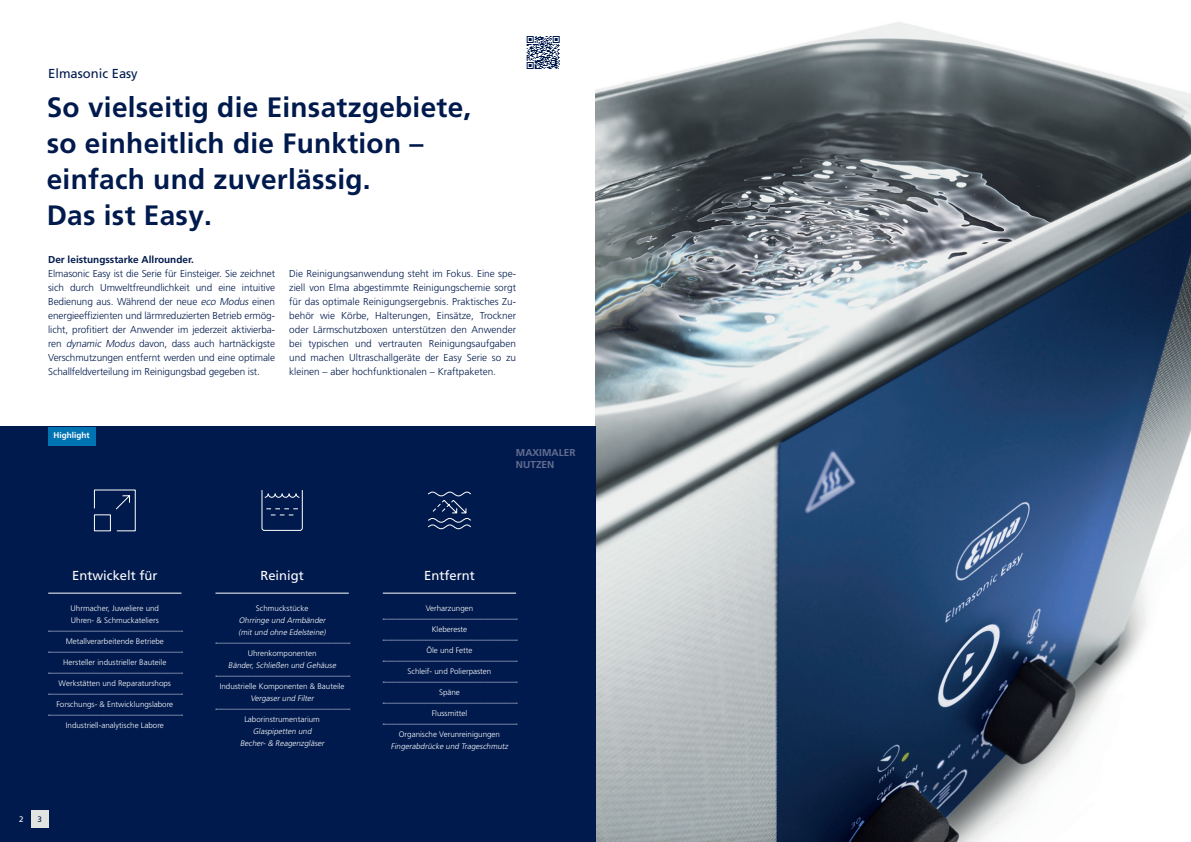
<style>
.page{position:relative;width:1191px;height:842px;background:#fff}
.page>*{position:absolute;margin:0;border:0;box-sizing:border-box;transform-origin:0 0}
.t1{font:700 28px/36px "Frutiger LT Pro";letter-spacing:.01em;color:#001a4d}
.t2{font:13px "Frutiger LT Pro";color:#fff}
.t3{font:13px "Frutiger LT Pro";color:#001a4d}
.t4{font:300 10px/14px "Frutiger LT Pro";letter-spacing:-.005em;color:#001a4d;text-align:justify}
.t5{font:700 10px "Frutiger LT Pro";color:#001a4d}
.t6{font:700 10px/12px "Frutiger LT Pro";color:#646d91}
.t7{font:700 8.2px "Frutiger LT Pro";color:#fff}
.t8{font:300 8px/12px "Frutiger LT Pro";color:#fff}
.t9{font:italic 300 8px/12px "Frutiger LT Pro";color:#fff}
.t10{font:8px "Frutiger LT Pro";color:#fff}
.t11{font:8px "Frutiger LT Pro";color:#001a4d}
.s1{font-style:italic}
</style>
<div class="page">
<img style="left:595px;top:22px;width:596px;height:820px">
<div style="left:0;top:427px;width:595px;height:415px;background:#001a4d"></div>
<svg style="left:261px;top:490px;width:42px;height:41px"></svg>
<svg style="left:428px;top:491px;width:43px;height:38px"></svg>
<div style="left:31px;top:811px;width:17px;height:17px;background:#e2e4e2"></div>
<hr style="left:383px;top:593px;width:133px;height:1px;background:#fff">
<svg style="left:383px;top:619px;width:134px;height:1px"></svg>
<svg style="left:383px;top:640px;width:134px;height:1px"></svg>
<svg style="left:383px;top:661px;width:134px;height:1px"></svg>
<svg style="left:383px;top:682px;width:134px;height:1px"></svg>
<svg style="left:383px;top:703px;width:134px;height:1px"></svg>
<svg style="left:383px;top:724px;width:134px;height:1px"></svg>
<hr style="left:215px;top:593px;width:134px;height:1px;background:#fff">
<svg style="left:216px;top:643px;width:134px;height:1px"></svg>
<svg style="left:216px;top:676px;width:134px;height:1px"></svg>
<svg style="left:216px;top:709px;width:134px;height:1px"></svg>
<hr style="left:48px;top:593px;width:133px;height:1px;background:#fff">
<svg style="left:48px;top:631px;width:135px;height:1px"></svg>
<svg style="left:48px;top:652px;width:135px;height:1px"></svg>
<svg style="left:48px;top:673px;width:135px;height:1px"></svg>
<svg style="left:48px;top:694px;width:135px;height:1px"></svg>
<svg style="left:48px;top:715px;width:135px;height:1px"></svg>
<svg style="left:94px;top:489px;width:42px;height:43px"></svg>
<svg style="left:526px;top:36px;width:33px;height:33px"></svg>
<div style="left:48px;top:427px;width:48px;height:18px;background:#0073b3"></div>
<h2 class="t3" style="left:48px;top:66px;width:91px">Elmasonic Easy</h2>
<h1 class="t1" style="left:47px;top:90px;width:426px">So vielseitig die Einsatzgebiete, so einheitlich die Funktion – einfach und zuverlässig.<br>Das ist Easy.</h1>
<p class="t5" style="left:48px;top:253px;width:147px">Der leistungsstarke Allrounder.</p>
<p class="t4" style="left:48px;top:266px;width:228px">Elmasonic Easy ist die Serie für Einsteiger. Sie zeichnet sich durch Umweltfreundlichkeit und eine intuitive Bedienung aus. Während der neue <span class="s1">eco Modus</span> einen energieeffizienten und lärmreduzierten Betrieb ermög&shy;licht, profitiert der Anwender im jederzeit aktivierba&shy;ren <span class="s1">dynamic Modus</span> davon, dass auch hartnäckigste Verschmutzungen entfernt werden und eine optimale Schallfeldverteilung im Reinigungsbad gegeben ist.</p>
<p class="t4" style="left:289px;top:266px;width:228px">Die Reinigungsanwendung steht im Fokus. Eine spe&shy;ziell von Elma abgestimmte Reinigungschemie sorgt für das optimale Reinigungsergebnis. Praktisches Zu&shy;behör wie Körbe, Halterungen, Einsätze, Trockner oder Lärmschutzboxen unterstützen den Anwender bei typischen und vertrauten Reinigungsaufgaben und machen Ultraschallgeräte der Easy Serie so zu kleinen – aber hochfunktionalen – Kraftpaketen.</p>
<p class="t7" style="left:54px;top:431px;width:38px">Highlight</p>
<h2 class="t2" style="left:72px;top:568px;width:87px">Entwickelt für</h2>
<p class="t8" style="left:71px;top:603px;width:90px">Uhrmacher, Juweliere und<br>Uhren- &amp; Schmuckateliers</p>
<p class="t8" style="left:66px;top:636px;width:100px">Metallverarbeitende Betriebe</p>
<p class="t8" style="left:63px;top:657px;width:105px">Hersteller industrieller Bauteile</p>
<p class="t8" style="left:59px;top:678px;width:114px">Werkstätten und Reparaturshops</p>
<p class="t8" style="left:56px;top:699px;width:118px">Forschungs- &amp; Entwicklungslabore</p>
<p class="t8" style="left:66px;top:720px;width:100px">Industriell-analytische Labore</p>
<p class="t10" style="left:19px;top:814px;width:6px">2</p>
<p class="t11" style="left:37px;top:814px;width:6px">3</p>
<h2 class="t2" style="left:260px;top:568px;width:45px">Reinigt</h2>
<p class="t8" style="left:256px;top:603px;width:54px">Schmuckstücke</p>
<p class="t9" style="left:238px;top:615px;width:90px">Ohrringe und Armbänder (mit und ohne Edelsteine)</p>
<p class="t8" style="left:248px;top:648px;width:70px">Uhrenkomponenten</p>
<p class="t9" style="left:228px;top:660px;width:111px">Bänder, Schließen und Gehäuse</p>
<p class="t8" style="left:220px;top:681px;width:126px">Industrielle Komponenten &amp; Bauteile</p>
<p class="t9" style="left:250px;top:693px;width:67px">Vergaser und Filter</p>
<p class="t8" style="left:244px;top:714px;width:77px">Laborinstrumentarium</p>
<p class="t9" style="left:240px;top:726px;width:87px;text-align:center">Glaspipetten und<br>Becher- &amp; Reagenzgläser</p>
<p class="t6" style="left:516px;top:447px;width:61px">MAXIMALER<br>NUTZEN</p>
<h2 class="t2" style="left:424px;top:568px;width:52px">Entfernt</h2>
<p class="t8" style="left:426px;top:603px;width:49px">Verharzungen</p>
<p class="t8" style="left:432px;top:624px;width:37px">Klebereste</p>
<p class="t8" style="left:426px;top:645px;width:48px">Öle und Fette</p>
<p class="t8" style="left:407px;top:666px;width:85px">Schleif- und Polierpasten</p>
<p class="t8" style="left:439px;top:687px;width:22px">Späne</p>
<p class="t8" style="left:432px;top:708px;width:37px">Flussmittel</p>
<p class="t8" style="left:399px;top:729px;width:103px">Organische Verunreinigungen</p>
<p class="t9" style="left:391px;top:741px;width:120px">Fingerabdrücke und Trageschmutz</p>
</div>
